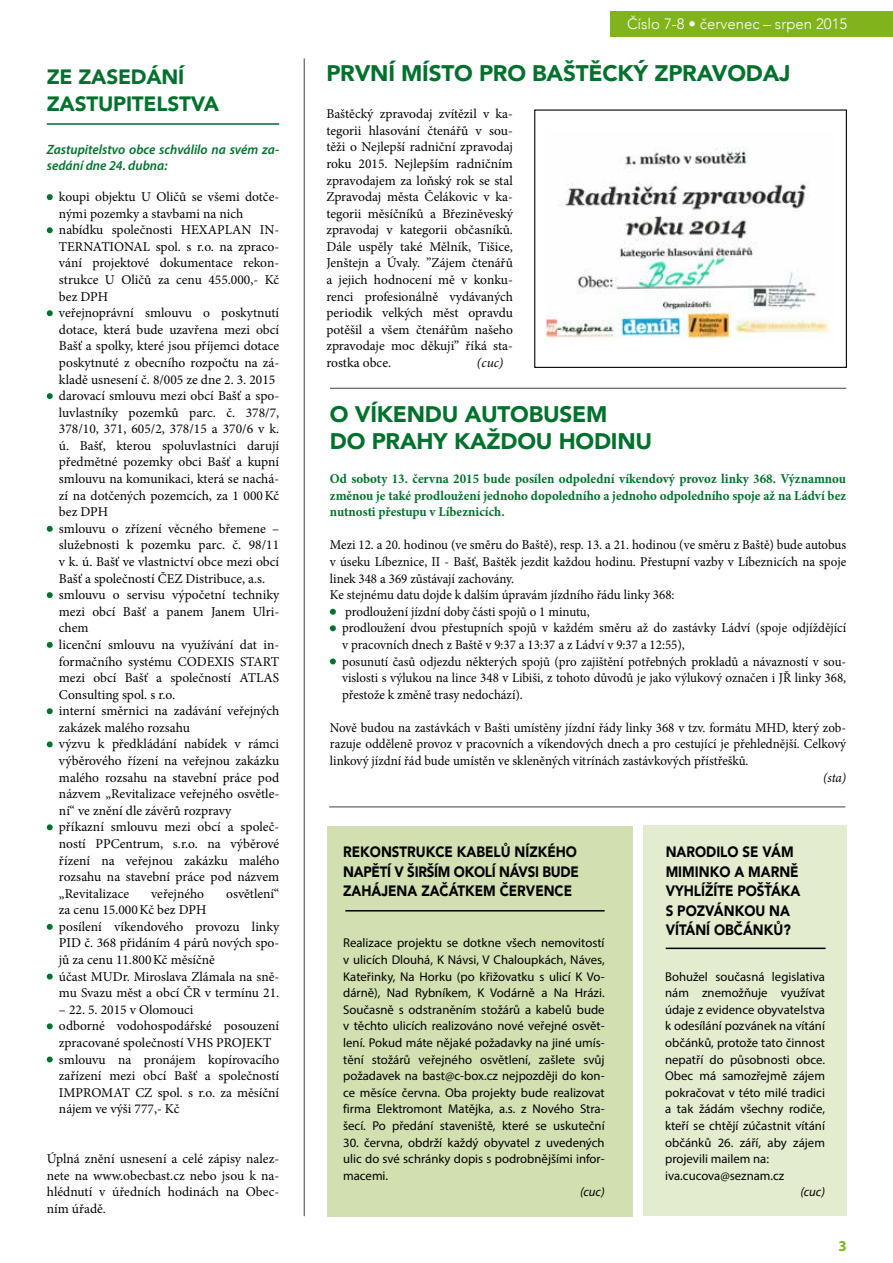
<style>
.page{position:relative;width:893px;height:1263px;background:#fff}
.page>*{position:absolute;margin:0;border:0;box-sizing:border-box;transform-origin:0 0}
.t1{font:900 22.5px/27px "Avenir";letter-spacing:-.01em;color:#00712d}
.t2{font:900 20.7px/27px "Avenir";letter-spacing:-.01em;color:#00712d}
.t3{font:900 15px/19.5px "Avenir";color:#000;text-align:justify;scale:.89 1}
.t4{font:300 15px "Avenir";color:#fff}
.t5{font:700 15px "Myriad Pro";color:#81b31c}
.t6{font:13.5px/16.6px "Minion Pro";color:#000}
.t7{font:13.5px/16.6px "Minion Pro";color:#000;text-align:justify;scale:.96 1}
.t8{font:700 13.5px/16.6px "Minion Pro";color:#00712d;text-align:justify;scale:.96 1}
.t9{font:italic 600 13.5px/16.2px "Myriad Pro";color:#00712d}
.t10{font:italic 13.5px "Minion Pro";letter-spacing:-.005em;color:#000;scale:.96 1}
.t11{font:italic 13.5px "Minion Pro";letter-spacing:-.005em;color:#000}
.t12{font:12.75px/16.6px "Myriad Pro";color:#000;text-align:justify}
.t13{font:italic 12.75px "Myriad Pro";color:#000}
</style>
<div class="page">
<div style="left:610px;top:11px;width:283px;height:25px;background:#81b31c"></div>
<hr style="left:304px;top:58px;width:1px;height:1158px;background:#4b4b4d">
<div style="left:643px;top:825px;width:204px;height:391px;background:#e4ecd0"></div>
<div style="left:327px;top:826px;width:306px;height:390px;background:#d2dfb1"></div>
<svg style="left:330px;top:609px;width:6px;height:6px"></svg>
<svg style="left:330px;top:625px;width:6px;height:6px"></svg>
<svg style="left:330px;top:658px;width:6px;height:6px"></svg>
<hr style="left:330px;top:388px;width:516px;height:1px;background:#4b4b4d">
<svg style="left:47px;top:194px;width:6px;height:6px"></svg>
<svg style="left:47px;top:227px;width:6px;height:6px"></svg>
<svg style="left:47px;top:310px;width:6px;height:6px"></svg>
<svg style="left:47px;top:393px;width:6px;height:6px"></svg>
<svg style="left:47px;top:526px;width:6px;height:6px"></svg>
<svg style="left:47px;top:592px;width:6px;height:6px"></svg>
<svg style="left:47px;top:642px;width:6px;height:6px"></svg>
<svg style="left:47px;top:708px;width:6px;height:6px"></svg>
<svg style="left:47px;top:741px;width:6px;height:6px"></svg>
<svg style="left:47px;top:824px;width:6px;height:6px"></svg>
<svg style="left:47px;top:924px;width:6px;height:6px"></svg>
<svg style="left:47px;top:973px;width:6px;height:6px"></svg>
<svg style="left:47px;top:1023px;width:6px;height:6px"></svg>
<svg style="left:47px;top:1056px;width:6px;height:6px"></svg>
<hr style="left:47px;top:123px;width:232px;height:2px;background:#063">
<hr style="left:345px;top:910px;width:260px;height:1px;background:#000">
<hr style="left:666px;top:947px;width:160px;height:2px;background:#000">
<hr style="left:329px;top:806px;width:516px;height:1px;background:#4b4b4d">
<div style="left:534px;top:109px;width:313px;height:259px;border:1px solid #000"></div>
<img style="left:547px;top:146px;width:283px;height:193px">
<h2 class="t2" style="left:47px;top:63px;width:174px">ZE ZASEDÁNÍ<br>ZASTUPITELSTVA</h2>
<p class="t9" style="left:47px;top:141px;width:234px">Zastupitelstvo obce schválilo na svém za&shy;sedání dne 24. dubna:</p>
<p class="t6" style="left:59px;top:189px;width:222px">koupi objektu U Oličů se všemi dotče&shy;nými pozemky a stavbami na nich nabídku společnosti HEXAPLAN IN-TERNATIONAL spol. s r.o. na zpraco&shy;vání projektové dokumentace rekon&shy;strukce U Oličů za cenu 455.000,- Kč bez DPH<br>veřejnoprávní smlouvu o poskytnutí dotace, která bude uzavřena mezi obcí Bašť a spolky, které jsou příjemci dotace poskytnuté z obecního rozpočtu na zá&shy;kladě usnesení č. 8/005 ze dne 2. 3. 2015 darovací smlouvu mezi obcí Bašť a spo&shy;luvlastníky pozemků parc. č. 378/7, 378/10, 371, 605/2, 378/15 a 370/6 v k. ú. Bašť, kterou spoluvlastníci darují předmětné pozemky obci Bašť a kupní smlouvu na komunikaci, která se nachá&shy;zí na dotčených pozemcích, za 1 000Kč bez DPH<br>smlouvu o zřízení věcného břemene – služebnosti k pozemku parc. č. 98/11 v k. ú. Bašť ve vlastnictví obce mezi obcí Bašť a společností ČEZ Distribuce, a.s. smlouvu o servisu výpočetní techniky mezi obcí Bašť a panem Janem Ulri&shy;chem<br>licenční smlouvu na využívání dat in&shy;formačního systému CODEXIS START mezi obcí Bašť a společností ATLAS Consulting spol. s r.o.<br>interní směrnici na zadávání veřejných zakázek malého rozsahu<br>výzvu k předkládání nabídek v rámci výběrového řízení na veřejnou zakázku malého rozsahu na stavební práce pod názvem „Revitalizace veřejného osvětle&shy;ní“ ve znění dle závěrů rozpravy příkazní smlouvu mezi obcí a společ&shy;ností PPCentrum, s.r.o. na výběrové řízení na veřejnou zakázku malého rozsahu na stavební práce pod názvem „Revitalizace</p>
<p class="t6" style="left:151px;top:885px;width:54px">veřejného</p>
<p class="t6" style="left:226px;top:885px;width:55px">osvětlení“</p>
<p class="t6" style="left:59px;top:902px;width:222px">za cenu 15.000Kč bez DPH<br>posílení víkendového provozu linky<br>PID č. 368 přidáním 4 párů nových spo&shy;jů za cenu 11.800Kč měsíčně<br>účast MUDr. Miroslava Zlámala na sně&shy;mu Svazu měst a obcí ČR v termínu 21.</p>
<p class="t6" style="left:59px;top:1001px;width:222px">– 22. 5. 2015 v Olomouci<br>odborné vodohospodářské posouzení zpracované společností VHS PROJEKT smlouvu na pronájem kopírovacího zařízení mezi obcí Bašť a společností<br>IMPROMAT CZ spol. s r.o. za měsíční nájem ve výši 777,- Kč</p>
<p class="t6" style="left:47px;top:1150px;width:234px;text-align:justify">Úplná znění usnesení a celé zápisy nalez&shy;nete na www.obecbast.cz nebo jsou k na&shy;hlédnutí v úředních hodinách na Obec&shy;ním úřadě.</p>
<p class="t4" style="left:627px;top:15px;width:222px">Číslo 7-8 • červenec – srpen 2015</p>
<h1 class="t1" style="left:326px;top:59px;width:465px">PRVNÍ MÍSTO PRO BAŠTĚCKÝ ZPRAVODAJ</h1>
<p class="t6" style="left:326px;top:106px;width:188px;text-align:justify">Baštěcký zpravodaj zvítězil v ka&shy;tegorii hlasování čtenářů v sou&shy;těži o Nejlepší radniční zpravodaj roku 2015. Nejlepším radničním zpravodajem za loňský rok se stal Zpravodaj města Čelákovic v ka&shy;tegorii měsíčníků a Březiněveský zpravodaj v kategorii občasníků.<br>Dále uspěly také Mělník, Tišice, Jenštejn a Úvaly. ”Zájem čtenářů a jejich hodnocení mě v konku&shy;renci profesionálně vydávaných periodik velkých měst opravdu potěšil a všem čtenářům našeho zpravodaje moc děkuji” říká sta&shy;rostka obce.</p>
<p class="t11" style="left:477px;top:353px;width:28px">(cuc)</p>
<h1 class="t1" style="left:330px;top:400px;width:324px">O VÍKENDU AUTOBUSEM<br>DO PRAHY KAŽDOU HODINU</h1>
<p class="t8" style="left:330px;top:470px;width:539px">Od soboty 13. června 2015 bude posílen odpolední víkendový provoz linky 368. Významnou změnou je také prodloužení jednoho dopoledního a jednoho odpoledního spoje až na Ládví bez nutnosti přestupu v Líbeznicích.</p>
<p class="t7" style="left:330px;top:537px;width:539px">Mezi 12. a 20. hodinou (ve směru do Baště), resp. 13. a 21. hodinou (ve směru z Baště) bude autobus</p>
<p class="t7" style="left:330px;top:553px;width:539px">v úseku Líbeznice, II - Bašť, Baštěk jezdit každou hodinu. Přestupní vazby v Líbeznicích na spoje</p>
<p class="t7" style="left:330px;top:570px;width:193px">linek 348 a 369 zůstávají zachovány.</p>
<p class="t7" style="left:330px;top:587px;width:361px">Ke stejnému datu dojde k dalším úpravám jízdního řádu linky 368:</p>
<p class="t7" style="left:345px;top:603px;width:256px">prodloužení jízdní doby části spojů o 1 minutu,</p>
<p class="t7" style="left:342px;top:620px;width:527px">prodloužení dvou přestupních spojů v každém směru až do zastávky Ládví (spoje odjíždějící</p>
<p class="t7" style="left:342px;top:636px;width:359px">v pracovních dnech z Baště v 9:37 a 13:37 a z Ládví v 9:37 a 12:55),</p>
<p class="t7" style="left:342px;top:653px;width:527px">posunutí časů odjezdu některých spojů (pro zajištění potřebných prokladů a návazností v sou-</p>
<p class="t7" style="left:342px;top:669px;width:526px">vislosti s výlukou na lince 348 v Libiši, z tohoto důvodů je jako výlukový označen i JŘ linky 368,</p>
<p class="t7" style="left:342px;top:686px;width:190px">přestože k změně trasy nedochází).</p>
<p class="t7" style="left:330px;top:719px;width:539px">Nově budou na zastávkách v Bašti umístěny jízdní řády linky 368 v tzv. formátu MHD, který zob&shy;razuje odděleně provoz v pracovních a víkendových dnech a pro cestující je přehlednější. Celkový linkový jízdní řád bude umístěn ve skleněných vitrínách zastávkových přístřešků.</p>
<p class="t10" style="left:823px;top:768px;width:26px">(sta)</p>
<p class="t3" style="left:343px;top:842px;width:266px">REKONSTRUKCE KABELŮ NÍZKÉHO NAPĚTÍ V ŠIRŠÍM OKOLÍ NÁVSI BUDE ZAHÁJENA ZAČÁTKEM ČERVENCE</p>
<p class="t3" style="left:666px;top:842px;width:153px;text-align:left">NARODILO SE VÁM<br>MIMINKO A MARNĚ<br>VYHLÍŽÍTE POŠŤÁKA<br>S POZVÁNKOU NA<br>VÍTÁNÍ OBČÁNKŮ?</p>
<p class="t12" style="left:343px;top:935px;width:263px">Realizace projektu se dotkne všech nemovitostí v ulicích Dlouhá, K Návsi, V Chaloupkách, Náves, Kateřinky, Na Horku (po křižovatku s ulicí K Vo&shy;dárně), Nad Rybníkem, K Vodárně a Na Hrázi.<br>Současně s odstraněním stožárů a kabelů bude v těchto ulicích realizováno nové veřejné osvět&shy;lení. Pokud máte nějaké požadavky na jiné umís&shy;tění stožárů veřejného osvětlení, zašlete svůj požadavek na bast@c-box.cz nejpozději do kon&shy;ce měsíce června. Oba projekty bude realizovat firma Elektromont Matějka, a.s. z Nového Stra&shy;šecí. Po předání staveniště, které se uskuteční</p>
<p class="t12" style="left:343px;top:1134px;width:263px">30. června, obdrží každý obyvatel z uvedených ulic do své schránky dopis s podrobnějšími infor&shy;macemi.</p>
<p class="t13" style="left:580px;top:1184px;width:26px">(cuc)</p>
<p class="t12" style="left:665px;top:968px;width:161px;text-align:left">Bohužel současná legislativa nám znemožňuje využívat údaje z evidence obyvatelstva k odesílání pozvánek na vítání občánků, protože tato činnost nepatří do působnosti obce.<br>Obec má samozřejmě zájem pokračovat v této milé tradici a tak žádám všechny rodiče, kteří se chtějí zúčastnit vítání občánků 26. září, aby zájem projevili mailem na: iva.cucova@seznam.cz</p>
<p class="t13" style="left:800px;top:1184px;width:26px">(cuc)</p>
<p class="t5" style="left:839px;top:1236px;width:10px">3</p>
</div>
